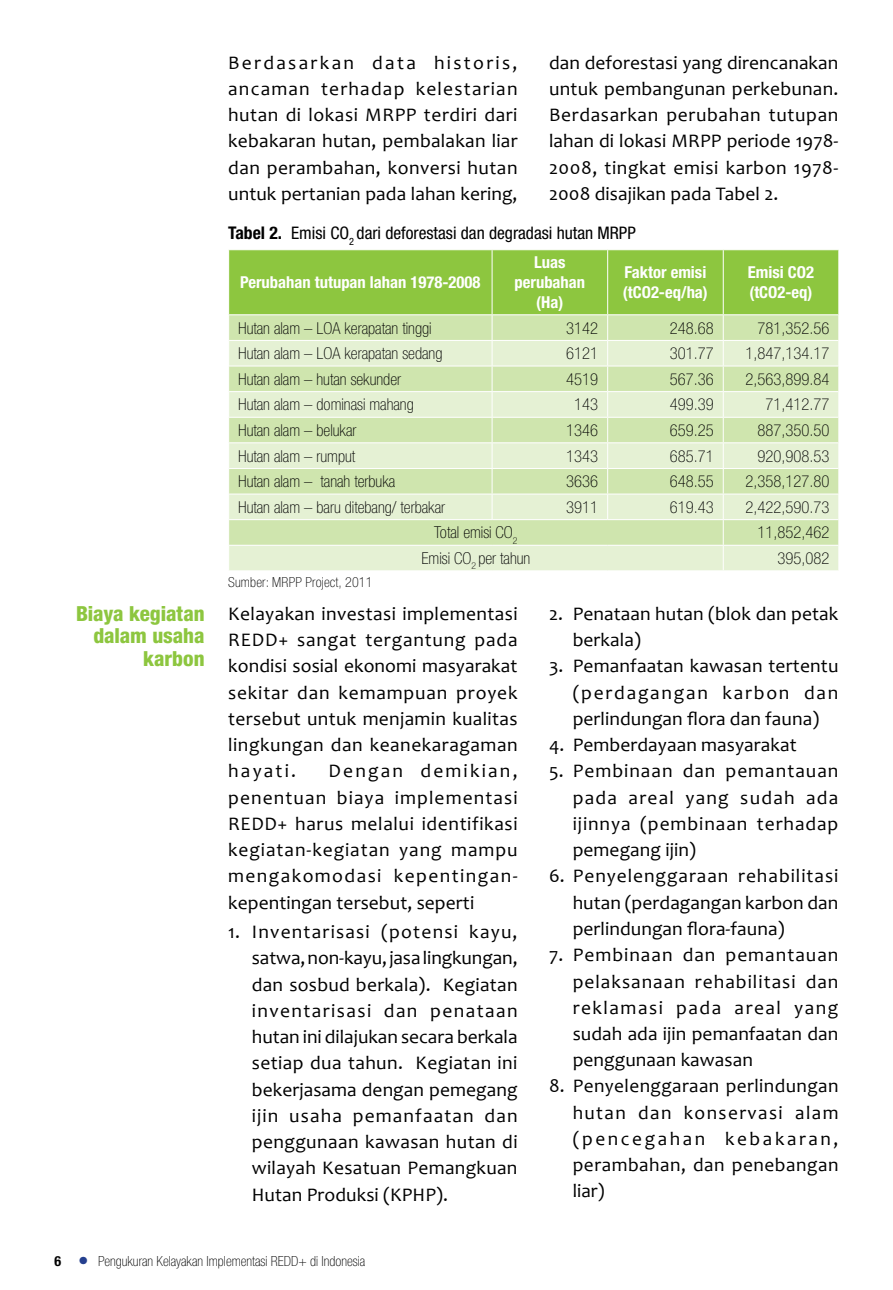
<style>
.page{position:relative;width:893px;height:1290px;background:#fff}
.page>*{position:absolute;margin:0;border:0;box-sizing:border-box;transform-origin:0 0}
.t1{font:800 condensed 20.82px/22.6px "Helvetica Neue LT Std";letter-spacing:-.005em;color:#8dc63f;text-align:right}
.t2{font:19.25px/26.2px "Candara";letter-spacing:.005em;color:#000;text-align:justify}
.t3{font:condensed 17.32px "Helvetica Neue LT Std";color:#000}
.t4{font:100 condensed 16.45px "Helvetica Neue LT Std";color:#000}
.t5{font:700 condensed 16.45px/19.8px "Helvetica Neue LT Std";color:#fff}
.t6{font:100 condensed 14px "Helvetica Neue LT Std";color:#000}
.t7{font:100 condensed 13.83px "Helvetica Neue LT Std";letter-spacing:.01em;color:#000}
.s1{font-weight:700;font-size:17.5px}
.s2{font-weight:700}
.s3{font-weight:700;font-size:21px;color:#25408f}
</style>
<div class="page">
<svg style="left:228px;top:250px;width:611px;height:320px;background:#cce4a9"></svg>
<p class="t1" style="left:76px;top:601px;width:130px">Biaya kegiatan dalam usaha karbon</p>
<p class="t2" style="left:228px;top:49px;width:291px">Berdasarkan data historis, ancaman terhadap kelestarian hutan di lokasi MRPP terdiri dari kebakaran hutan, pembalakan liar dan perambahan, konversi hutan untuk pertanian pada lahan kering,</p>
<p class="t2" style="left:549px;top:49px;width:291px">dan deforestasi yang direncanakan untuk pembangunan perkebunan.<br>Berdasarkan perubahan tutupan lahan di lokasi MRPP periode 1978- 2008, tingkat emisi karbon 1978- 2008 disajikan pada Tabel 2.</p>
<p class="t3" style="left:228px;top:223px;width:409px"><span class="s1">Tabel 2.</span> Emisi CO<sub>2</sub> dari deforestasi dan degradasi hutan MRPP</p>
<p class="t5" style="left:240px;top:272px;width:242px">Perubahan tutupan lahan 1978-2008</p>
<p class="t5" style="left:514px;top:252px;width:72px;text-align:center">Luas perubahan (Ha)</p>
<p class="t5" style="left:623px;top:262px;width:86px">Faktor emisi (tCO2-eq/ha)</p>
<p class="t5" style="left:748px;top:262px;width:68px">Emisi CO2 (tCO2-eq)</p>
<p class="t4" style="left:238px;top:318px;width:195px">Hutan alam – LOA kerapatan tinggi</p>
<p class="t4" style="left:566px;top:318px;width:33px">3142</p>
<p class="t4" style="left:670px;top:318px;width:45px">248.68</p>
<p class="t4" style="left:757px;top:318px;width:73px">781,352.56</p>
<p class="t4" style="left:238px;top:344px;width:206px">Hutan alam – LOA kerapatan sedang</p>
<p class="t4" style="left:566px;top:344px;width:33px">6121</p>
<p class="t4" style="left:670px;top:344px;width:45px">301.77</p>
<p class="t4" style="left:745px;top:344px;width:85px">1,847,134.17</p>
<p class="t4" style="left:238px;top:370px;width:165px">Hutan alam – hutan sekunder</p>
<p class="t4" style="left:566px;top:370px;width:33px">4519</p>
<p class="t4" style="left:670px;top:370px;width:45px">567.36</p>
<p class="t4" style="left:745px;top:370px;width:85px">2,563,899.84</p>
<p class="t4" style="left:238px;top:395px;width:177px">Hutan alam – dominasi mahang</p>
<p class="t4" style="left:574px;top:395px;width:25px">143</p>
<p class="t4" style="left:670px;top:395px;width:45px">499.39</p>
<p class="t4" style="left:765px;top:395px;width:65px">71,412.77</p>
<p class="t4" style="left:238px;top:421px;width:120px">Hutan alam – belukar</p>
<p class="t4" style="left:566px;top:421px;width:33px">1346</p>
<p class="t4" style="left:670px;top:421px;width:45px">659.25</p>
<p class="t4" style="left:757px;top:421px;width:73px">887,350.50</p>
<p class="t4" style="left:238px;top:446px;width:119px">Hutan alam – rumput</p>
<p class="t4" style="left:566px;top:446px;width:33px">1343</p>
<p class="t4" style="left:670px;top:446px;width:45px">685.71</p>
<p class="t4" style="left:757px;top:446px;width:73px">920,908.53</p>
<p class="t4" style="left:238px;top:472px;width:159px">Hutan alam – tanah terbuka</p>
<p class="t4" style="left:566px;top:472px;width:33px">3636</p>
<p class="t4" style="left:670px;top:472px;width:45px">648.55</p>
<p class="t4" style="left:745px;top:472px;width:85px">2,358,127.80</p>
<p class="t4" style="left:238px;top:498px;width:209px">Hutan alam – baru ditebang/ terbakar</p>
<p class="t4" style="left:566px;top:498px;width:33px">3911</p>
<p class="t4" style="left:670px;top:498px;width:45px">619.43</p>
<p class="t4" style="left:745px;top:498px;width:85px">2,422,590.73</p>
<p class="t4" style="left:434px;top:523px;width:85px">Total emisi CO<sub>2</sub></p>
<p class="t4" style="left:758px;top:523px;width:73px">11,852,462</p>
<p class="t4" style="left:422px;top:549px;width:110px">Emisi CO<sub>2</sub> per tahun</p>
<p class="t4" style="left:777px;top:549px;width:53px">395,082</p>
<p class="t7" style="left:228px;top:575px;width:146px">Sumber: MRPP Project, 2011</p>
<p class="t2" style="left:228px;top:600px;width:291px">Kelayakan investasi implementasi REDD+ sangat tergantung pada kondisi sosial ekonomi masyarakat sekitar dan kemampuan proyek tersebut untuk menjamin kualitas lingkungan dan keanekaragaman hayati.</p>
<p class="t2" style="left:573px;top:600px;width:267px;text-indent:-24px">2. Penataan hutan (blok dan petak berkala)</p>
<p class="t2" style="left:573px;top:653px;width:267px;text-indent:-24px">3. Pemanfaatan kawasan tertentu (perdagangan karbon dan perlindungan flora dan fauna)</p>
<p class="t2" style="left:549px;top:731px;width:249px">4. Pemberdayaan masyarakat</p>
<p class="t2" style="left:573px;top:758px;width:267px;text-indent:-24px">5. Pembinaan dan pemantauan pada areal yang sudah ada ijinnya (pembinaan terhadap pemegang ijin)</p>
<p class="t2" style="left:573px;top:863px;width:267px;text-indent:-24px">6. Penyelenggaraan rehabilitasi hutan (perdagangan karbon dan perlindungan flora-fauna)</p>
<p class="t2" style="left:573px;top:942px;width:267px;text-indent:-24px">7. Pembinaan dan pemantauan pelaksanaan rehabilitasi dan reklamasi pada areal yang sudah ada ijin pemanfaatan dan penggunaan kawasan</p>
<p class="t2" style="left:573px;top:1073px;width:267px;text-indent:-24px">8. Penyelenggaraan perlindungan hutan dan konservasi alam (pencegahan kebakaran, perambahan, dan penebangan liar)</p>
<p class="t2" style="left:228px;top:758px;width:291px;text-indent:100px">Dengan demikian, penentuan biaya implementasi REDD+ harus melalui identifikasi kegiatan-kegiatan yang mampu mengakomodasi kepentingan&shy;kepentingan tersebut, seperti</p>
<p class="t2" style="left:252px;top:918px;width:267px;text-indent:-24px">1. Inventarisasi (potensi kayu, satwa, non-kayu, jasa lingkungan, dan sosbud berkala). Kegiatan inventarisasi dan penataan hutan ini dilajukan secara berkala setiap dua tahun. Kegiatan ini bekerjasama dengan pemegang ijin usaha pemanfaatan dan penggunaan kawasan hutan di wilayah Kesatuan Pemangkuan Hutan Produksi (KPHP).</p>
<p class="t6" style="left:55px;top:1253px;width:312px"><span class="s2">6</span> <span class="s3">•</span> Pengukuran Kelayakan Implementasi REDD+ di Indonesia</p>
</div>
